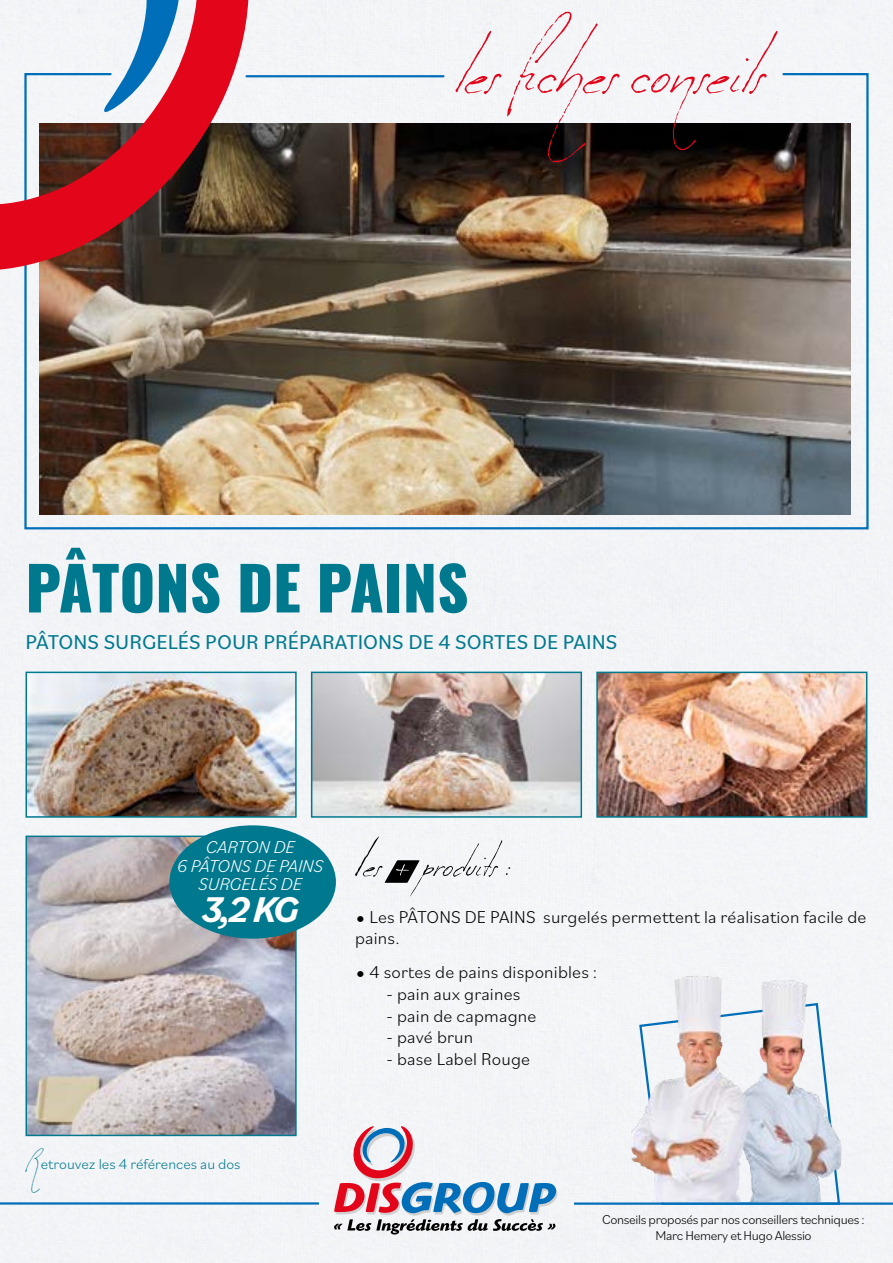
<style>
.page{position:relative;width:893px;height:1263px;background:#f3f4f7}
.page>*{position:absolute;margin:0;border:0;box-sizing:border-box;transform-origin:0 0}
.t1{font:67.5px "Milonguita";color:#e3051a}
.t2{font:800 60px "Oswald";color:#00798f}
.t3{font:italic 700 37.5px "Bilo";color:#fff}
.t4{font:21px "Bilo";color:#00798f}
.t5{font:300 18px/21.6px "Bilo";letter-spacing:.01em;color:#000}
.t6{font:italic 300 18px/18.8px "Bilo";color:#fff;text-align:center}
.t7{font:300 15px "Bilo";color:#00798f}
.t8{font:300 13.5px/16.2px "Bilo";letter-spacing:-.025em;color:#000;text-align:center}
.s1{font-family:"Milonguita";font-weight:400;font-size:25.5px}
.s2{font-size:28.5px}
</style>
<div class="page">
<svg style="left:334px;top:1126px;width:223px;height:108px"></svg>
<img style="left:630px;top:976px;width:212px;height:226px">
<hr style="left:0;top:1202px;width:319px;height:2px;background:#006eb8">
<img style="left:23px;top:72px;width:847px;height:458px">
<hr style="left:247px;top:75px;width:196px;height:2px;background:#006eb8">
<hr style="left:574px;top:1202px;width:319px;height:3px;background:#006eb8">
<img style="left:29px;top:838px;width:265px;height:295px">
<div style="left:26px;top:835px;width:271px;height:301px;border:2px solid #00798f"></div>
<img style="left:29px;top:675px;width:265px;height:140px">
<div style="left:26px;top:672px;width:271px;height:146px;border:2px solid #00798f"></div>
<img style="left:314px;top:675px;width:265px;height:140px">
<div style="left:311px;top:672px;width:271px;height:146px;border:2px solid #00798f"></div>
<img style="left:599px;top:675px;width:265px;height:140px">
<div style="left:596px;top:672px;width:271px;height:146px;border:2px solid #00798f"></div>
<svg style="left:0;top:0;width:258px;height:280px"></svg>
<svg style="left:355px;top:833px;width:155px;height:65px"></svg>
<div style="left:169px;top:825px;width:167px;height:114px;background:#00798f;border-radius:50%"></div>
<h1 class="t1" style="left:455px;top:29px;width:309px">les fiches conseils</h1>
<h2 class="t2" style="left:26px;top:546px;width:445px">PÂTONS DE PAINS</h2>
<p class="t4" style="left:26px;top:628px;width:593px">PÂTONS SURGELÉS POUR PRÉPARATIONS DE 4 SORTES DE PAINS</p>
<p class="t6" style="left:177px;top:836px;width:148px">CARTON DE<br>6 PÂTONS DE PAINS<br>SURGELÉS DE</p>
<h3 class="t3" style="left:201px;top:883px;width:99px">3,2 KG</h3>
<p class="t7" style="left:26px;top:1153px;width:217px"><span class="s1">R</span>etrouvez les 4 références au dos</p>
<p class="t5" style="left:355px;top:905px;width:513px"><span class="s2">•</span> Les PÂTONS DE PAINS surgelés permettent la réalisation facile de pains.</p>
<p class="t5" style="left:355px;top:961px;width:244px"><span class="s2">•</span> 4 sortes de pains disponibles :</p>
<p class="t5" style="left:386px;top:982px;width:136px">- pain aux graines</p>
<p class="t5" style="left:386px;top:1004px;width:152px">- pain de capmagne</p>
<p class="t5" style="left:386px;top:1026px;width:89px">- pavé brun</p>
<p class="t5" style="left:386px;top:1047px;width:146px">- base Label Rouge</p>
<p class="t8" style="left:602px;top:1211px;width:264px">Conseils proposés par nos conseillers techniques :<br>Marc Hemery et Hugo Alessio</p>
</div>
